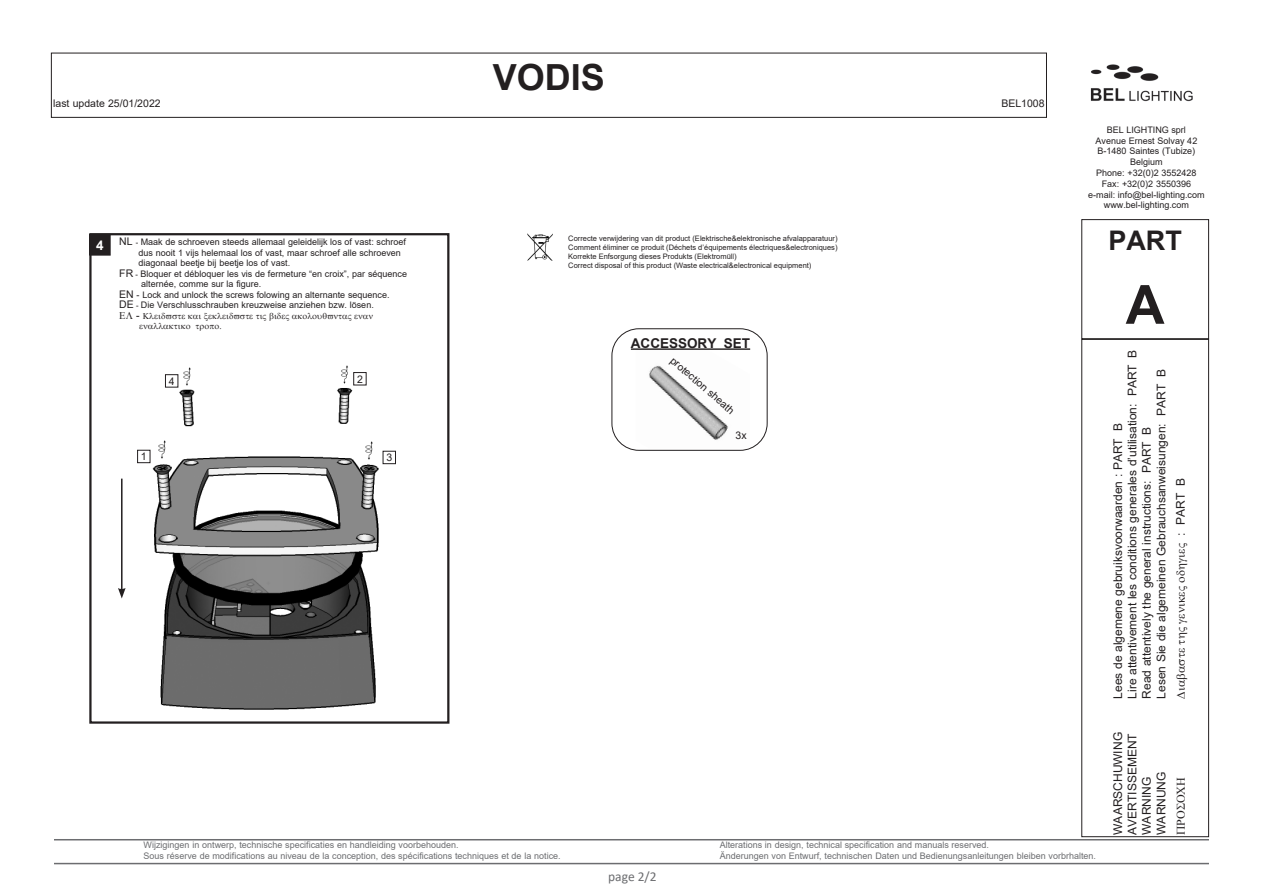
<style>
.page{position:relative;width:1263px;height:893px;background:#fff}
.page>*{position:absolute;margin:0;border:0;box-sizing:border-box;transform-origin:0 0}
.t1{font:700 54px "Arial";color:#231f20}
.t2{font:700 36px "Arial";color:#231f20}
.t3{font:700 27px "Arial";color:#231f20}
.t4{font:700 13.5px "Arial";color:#231f20}
.t5{font:13.5px "Calibri";color:#6c6d70}
.t6{font:700 13.5px "Arial";color:#fff}
.t7{font:12px "Arial";color:#231f20}
.t8{font:12px "Symbol";color:#231f20}
.t9{font:10.5px "Arial";color:#231f20}
.t10{font:9px "Arial";color:#231f20}
.t11{font:9px "Arial";color:#6c6d70}
.t12{font:9px "Symbol";color:#231f20}
.t13{font:7.5px "Arial";color:#231f20}
.s1{font-size:10.5px}
.s2{font-size:7.5px}
</style>
<div class="page">
<img style="left:1090px;top:64px;width:103px;height:38px">
<div style="left:1081px;top:219px;width:128px;height:120px;border:1px solid #231f20"></div>
<div style="left:1081px;top:339px;width:128px;height:498px;border:1px solid #231f20"></div>
<hr style="left:54px;top:839px;width:1155px;height:1px;background:#6c6d70">
<hr style="left:54px;top:863px;width:1155px;height:1px;background:#6c6d70">
<img style="left:121px;top:365px;width:275px;height:345px">
<div style="left:89px;top:233px;width:360px;height:491px;border:2px solid #231f20"></div>
<div style="left:90px;top:235px;width:20px;height:20px;background:#231f20"></div>
<div style="left:89px;top:234px;width:22px;height:21px;border:1px solid #231f20"></div>
<div style="left:138px;top:450px;width:12px;height:13px;background:#fff"></div>
<div style="left:137px;top:450px;width:13px;height:13px;border:1px solid #231f20"></div>
<div style="left:354px;top:373px;width:12px;height:12px;background:#fff"></div>
<div style="left:354px;top:372px;width:12px;height:13px;border:1px solid #231f20"></div>
<div style="left:383px;top:451px;width:12px;height:13px;background:#fff"></div>
<div style="left:383px;top:451px;width:13px;height:13px;border:1px solid #231f20"></div>
<div style="left:165px;top:375px;width:13px;height:12px;background:#fff"></div>
<div style="left:165px;top:374px;width:13px;height:13px;border:1px solid #231f20"></div>
<hr style="left:121px;top:479px;width:2px;height:111px;background:#231f20">
<svg style="left:118px;top:588px;width:8px;height:10px"></svg>
<img style="left:156px;top:441px;width:12px;height:20px">
<img style="left:181px;top:367px;width:12px;height:20px">
<img style="left:339px;top:366px;width:11px;height:20px">
<img style="left:363px;top:442px;width:12px;height:19px">
<img style="left:527px;top:233px;width:26px;height:28px">
<div style="left:611px;top:328px;width:156px;height:123px;border:1px solid #231f20;border-radius:27px"></div>
<img style="left:649px;top:365px;width:79px;height:75px">
<hr style="left:631px;top:348px;width:119px;height:2px;background:#231f20">
<div style="left:51px;top:53px;width:996px;height:65px;border:1px solid #231f20"></div>
<p class="t2" style="left:493px;top:52px;width:114px">VODIS</p>
<p class="t9" style="left:53px;top:96px;width:109px">last update 25/01/2022</p>
<p class="t9" style="left:1001px;top:96px;width:45px">BEL1008</p>
<p class="t6" style="left:96px;top:236px;width:9px">4</p>
<p class="t10" style="left:119px;top:236px;width:288px"><span class="s1">NL</span> <span class="s2">-</span> Maak de schroeven steeds allemaal geleidelijk los of vast: schroef</p>
<p class="t10" style="left:139px;top:246px;width:264px">dus nooit 1 vijs helemaal los of vast, maar schroef alle schroeven</p>
<p class="t10" style="left:139px;top:257px;width:153px">diagonaal beetje bij beetje los of vast.</p>
<p class="t10" style="left:119px;top:267px;width:289px"><span class="s1">FR</span> <span class="s2">-</span> Bloquer et débloquer les vis de fermeture “en croix”, par séquence</p>
<p class="t10" style="left:141px;top:278px;width:122px">alternée, comme sur la figure.</p>
<p class="t10" style="left:119px;top:288px;width:272px"><span class="s1">EN</span> - Lock and unlock the screws folowing an alternante sequence.</p>
<p class="t10" style="left:119px;top:299px;width:256px"><span class="s1">DE</span> <span class="s2">-</span> Die Verschlusschrauben kreuzweise anziehen bzw. lösen.</p>
<p class="t9" style="left:136px;top:308px;width:20px">- ●</p>
<p class="t12" style="left:166px;top:310px;width:17px">❖▲▼</p>
<p class="t12" style="left:217px;top:310px;width:44px">● ❖▲▼ ▼</p>
<p class="t12" style="left:302px;top:310px;width:41px">□●□◆❑❖■▼</p>
<p class="t12" style="left:143px;top:320px;width:78px">■●● ▼ □ ▼□□</p>
<p class="t9" style="left:169px;top:374px;width:7px">4</p>
<p class="t9" style="left:357px;top:372px;width:7px">2</p>
<p class="t9" style="left:141px;top:449px;width:7px">1</p>
<p class="t9" style="left:386px;top:450px;width:7px">3</p>
<p class="t13" style="left:568px;top:233px;width:271px">Correcte verwijdering van dit product (Elektrische&amp;elektronische afvalapparatuur)</p>
<p class="t13" style="left:568px;top:242px;width:271px">Comment éliminer ce produit (Déchets d’équipements électriques&amp;electroniques)</p>
<p class="t13" style="left:568px;top:251px;width:170px">Korrekte Enfsorgung dieses Produkts (Elektromüll)</p>
<p class="t13" style="left:568px;top:260px;width:245px">Correct disposal of this product (Waste electrical&amp;electronical equipment)</p>
<p class="t4" style="left:631px;top:333px;width:121px">ACCESSORY SET</p>
<p class="t9" style="left:677px;top:353px;width:82px;rotate:41deg">protection sheath</p>
<p class="t9" style="left:736px;top:428px;width:13px">3x</p>
<p class="t10" style="left:1107px;top:123px;width:81px">BEL LIGHTING sprl</p>
<p class="t10" style="left:1095px;top:134px;width:103px">Avenue Ernest Solvay 42</p>
<p class="t10" style="left:1098px;top:145px;width:99px">B-1480 Saintes (Tubize)</p>
<p class="t10" style="left:1130px;top:156px;width:34px">Belgium</p>
<p class="t10" style="left:1096px;top:167px;width:102px">Phone: +32(0)2 3552428</p>
<p class="t10" style="left:1102px;top:177px;width:91px">Fax: +32(0)2 3550396</p>
<p class="t10" style="left:1088px;top:188px;width:118px">e-mail: info@bel-lighting.com</p>
<p class="t10" style="left:1104px;top:199px;width:87px">www.bel-lighting.com</p>
<p class="t3" style="left:1108px;top:222px;width:75px">PART</p>
<p class="t1" style="left:1126px;top:267px;width:40px">A</p>
<p class="t7" style="left:1124px;top:699px;width:351px;rotate:-90deg">Lire attentivement les conditions generales d’utilisation: PART B</p>
<p class="t7" style="left:1153px;top:699px;width:332px;rotate:-90deg">Lesen Sie die algemeinen Gebrauchsanweisungen: PART B</p>
<p class="t7" style="left:1110px;top:699px;width:277px;rotate:-90deg">Lees de algemene gebruiksvoorwaarden : PART B</p>
<p class="t7" style="left:1138px;top:699px;width:274px;rotate:-90deg">Read attentively the general instructions: PART B</p>
<p class="t7" style="left:1172px;top:536px;width:59px;rotate:-90deg">: PART B</p>
<p class="t8" style="left:1173px;top:666px;width:28px;rotate:-90deg">▲▼ ▼</p>
<p class="t7" style="left:1110px;top:835px;width:104px;rotate:-90deg">WAARSCHUWING</p>
<p class="t7" style="left:1124px;top:835px;width:103px;rotate:-90deg">AVERTISSEMENT</p>
<p class="t7" style="left:1153px;top:835px;width:65px;rotate:-90deg">WARNUNG</p>
<p class="t7" style="left:1138px;top:835px;width:59px;rotate:-90deg">WARNING</p>
<p class="t11" style="left:144px;top:838px;width:316px">Wijzigingen in ontwerp, technische specificaties en handleiding voorbehouden.</p>
<p class="t11" style="left:720px;top:838px;width:271px">Alterations in design, technical specification and manuals reserved.</p>
<p class="t11" style="left:144px;top:849px;width:418px">Sous réserve de modifications au niveau de la conception, des spécifications techniques et de la notice.</p>
<p class="t11" style="left:720px;top:849px;width:378px">Änderungen von Entwurf, technischen Daten und Bedienungsanleitungen bleiben vorbrhalten.</p>
<p class="t5" style="left:608px;top:867px;width:50px">page 2/2</p>
</div>
